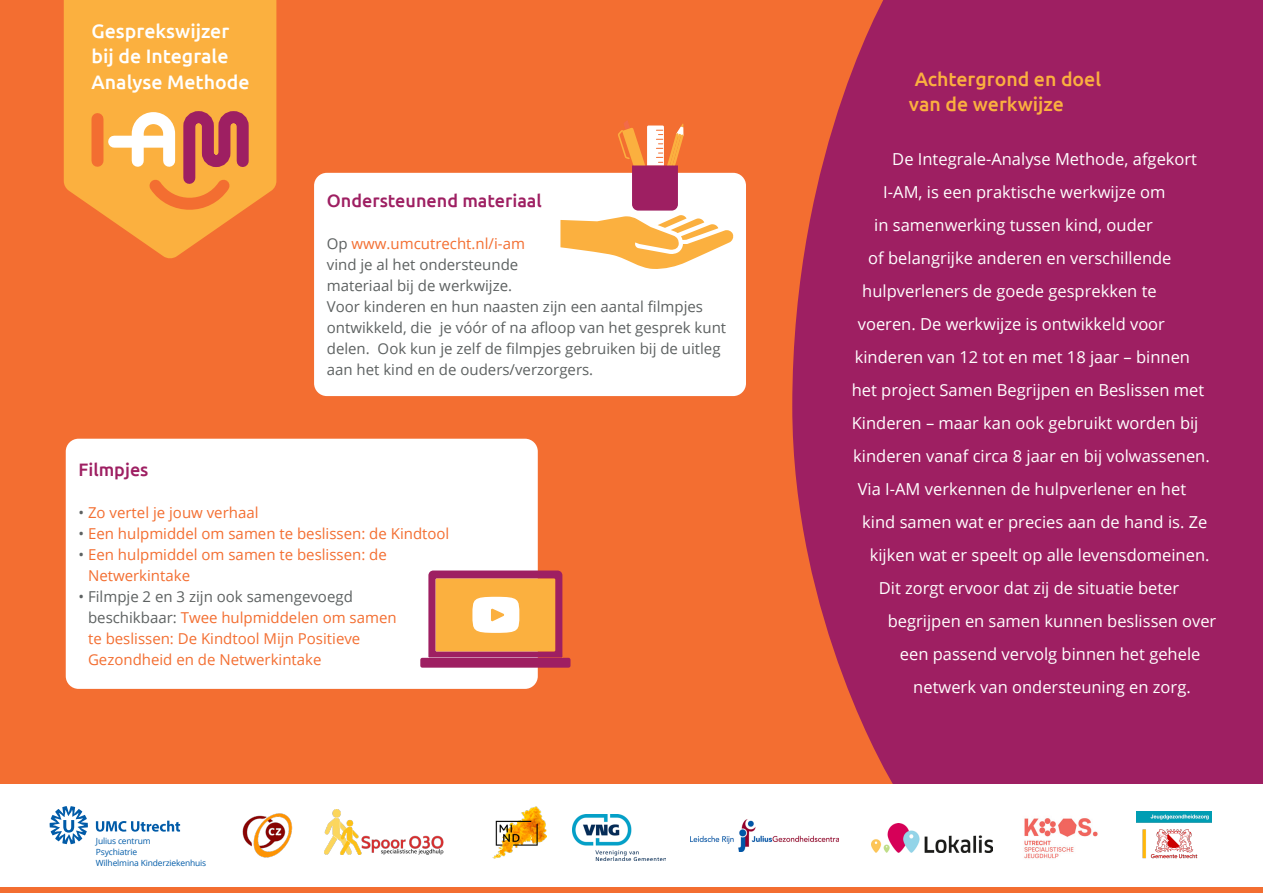
<style>
.page{position:relative;width:1263px;height:893px;background:#f36e31}
.page>*{position:absolute;margin:0;border:0;box-sizing:border-box;transform-origin:0 0}
.t1{font:500 19.5px/25.5px "Ubuntu";color:#fff}
._3__Txt{font:500 19.5px/25.5px "Ubuntu";color:#fbb03f}
._3__Txt-2{font:500 18px "Ubuntu";color:#9e1f62}
._3__Txt-3{font:16.5px "Open Sans";color:#fff}
._3__Txt-4{font:15px/21px "Open Sans";color:#5d6161}
._3__Txt-5{font:15px/21px "Open Sans";color:#f36e31}
.t2{font:8.4px/10.8px "Open Sans";letter-spacing:-.015em;color:#015ba8}
.s1{color:#f36e31}
.s2{color:#5d6161}
</style>
<div class="page">
<div style="left:792px;top:0;width:471px;height:784px;background:#9e1f62"></div>
<div style="left:66px;top:439px;width:472px;height:250px;background:#fff;border-radius:13px"></div>
<svg style="left:64px;top:0;width:212px;height:259px;fill:#fbb03f"></svg>
<div style="left:92px;top:119px;width:11px;height:42px;background:#f36e31"></div>
<div style="left:114px;top:136px;width:51px;height:12px;background:#fff"></div>
<svg style="left:126px;top:105px;width:129px;height:105px"></svg>
<div style="left:0;top:784px;width:1263px;height:103px;background:#fff"></div>
<svg style="left:49px;top:806px;width:39px;height:38px"></svg>
<svg style="left:96px;top:821px;width:84px;height:11px"></svg>
<img style="left:492px;top:806px;width:54px;height:52px">
<img style="left:242px;top:813px;width:51px;height:45px">
<img style="left:572px;top:815px;width:93px;height:46px">
<img style="left:872px;top:824px;width:121px;height:28px">
<img style="left:1136px;top:812px;width:76px;height:47px">
<img style="left:325px;top:810px;width:119px;height:45px">
<img style="left:1024px;top:818px;width:74px;height:41px">
<img style="left:690px;top:819px;width:148px;height:32px">
<div style="left:314px;top:173px;width:432px;height:223px;background:#fff;border-radius:13px"></div>
<svg style="left:560px;top:120px;width:174px;height:149px"></svg>
<svg style="left:420px;top:570px;width:150px;height:98px"></svg>
<p class="t1" style="left:92px;top:17px;width:159px">Gesprekswijzer bij de Integrale<br>Analyse Methode</p>
<p class="_3__Txt-2" style="left:327px;top:190px;width:217px">Ondersteunend materiaal</p>
<p class="_3__Txt-4" style="left:327px;top:233px;width:200px">Op <span class="s1">www.umcutrecht.nl/i-am </span>vind je al het ondersteunde materiaal bij de werkwijze.</p>
<p class="_3__Txt-4" style="left:327px;top:296px;width:401px">Voor kinderen en hun naasten zijn een aantal filmpjes ontwikkeld, die je vóór of na afloop van het gesprek kunt delen. Ook kun je zelf de filmpjes gebruiken bij de uitleg aan het kind en de ouders/verzorgers.</p>
<p class="_3__Txt-2" style="left:79px;top:458px;width:71px">Filmpjes</p>
<p class="_3__Txt-5" style="left:79px;top:502px;width:181px"><span class="s2">•</span> Zo vertel je jouw verhaal</p>
<p class="_3__Txt-5" style="left:79px;top:523px;width:372px"><span class="s2">•</span> Een hulpmiddel om samen te beslissen: de Kindtool</p>
<p class="_3__Txt-5" style="left:88px;top:544px;width:300px;text-indent:-10px"><span class="s2">•</span> Een hulpmiddel om samen te beslissen: de<br>Netwerkintake</p>
<p class="_3__Txt-5" style="left:88px;top:586px;width:310px;text-indent:-10px"><span class="s2">• Filmpje 2 en 3 zijn ook samengevoegd beschikbaar:</span> Twee hulpmiddelen om samen te beslissen: De Kindtool Mijn Positieve Gezondheid en de Netwerkintake</p>
<p class="t2" style="left:96px;top:835px;width:112px">Julius centrum<br>Psychiatrie<br>Wilhelmina Kinderziekenhuis</p>
<p class="_3__Txt" style="left:909px;top:66px;width:194px;text-indent:6px">Achtergrond en doel van de werkwijze</p>
<p class="_3__Txt-3" style="left:892px;top:148px;width:306px">De Integrale-Analyse Methode, afgekort</p>
<p class="_3__Txt-3" style="left:883px;top:181px;width:284px">I-AM, is een praktische werkwijze om</p>
<p class="_3__Txt-3" style="left:874px;top:214px;width:280px">in samenwerking tussen kind, ouder</p>
<p class="_3__Txt-3" style="left:868px;top:247px;width:305px">of belangrijke anderen en verschillende</p>
<p class="_3__Txt-3" style="left:862px;top:280px;width:296px">hulpverleners de goede gesprekken te</p>
<p class="_3__Txt-3" style="left:858px;top:313px;width:309px">voeren. De werkwijze is ontwikkeld voor</p>
<p class="_3__Txt-3" style="left:855px;top:346px;width:337px">kinderen van 12 tot en met 18 jaar – binnen</p>
<p class="_3__Txt-3" style="left:852px;top:379px;width:354px">het project Samen Begrijpen en Beslissen met</p>
<p class="_3__Txt-3" style="left:852px;top:412px;width:348px">Kinderen – maar kan ook gebruikt worden bij</p>
<p class="_3__Txt-3" style="left:853px;top:445px;width:358px">kinderen vanaf circa 8 jaar en bij volwassenen.</p>
<p class="_3__Txt-3" style="left:858px;top:478px;width:330px">Via I-AM verkennen de hulpverlener en het</p>
<p class="_3__Txt-3" style="left:862px;top:511px;width:347px">kind samen wat er precies aan de hand is. Ze</p>
<p class="_3__Txt-3" style="left:870px;top:544px;width:341px">kijken wat er speelt op alle levensdomeinen.</p>
<p class="_3__Txt-3" style="left:879px;top:577px;width:302px">Dit zorgt ervoor dat zij de situatie beter</p>
<p class="_3__Txt-3" style="left:888px;top:610px;width:330px">begrijpen en samen kunnen beslissen over</p>
<p class="_3__Txt-3" style="left:900px;top:643px;width:302px">een passend vervolg binnen het gehele</p>
<p class="_3__Txt-3" style="left:913px;top:676px;width:279px">netwerk van ondersteuning en zorg.</p>
</div>
